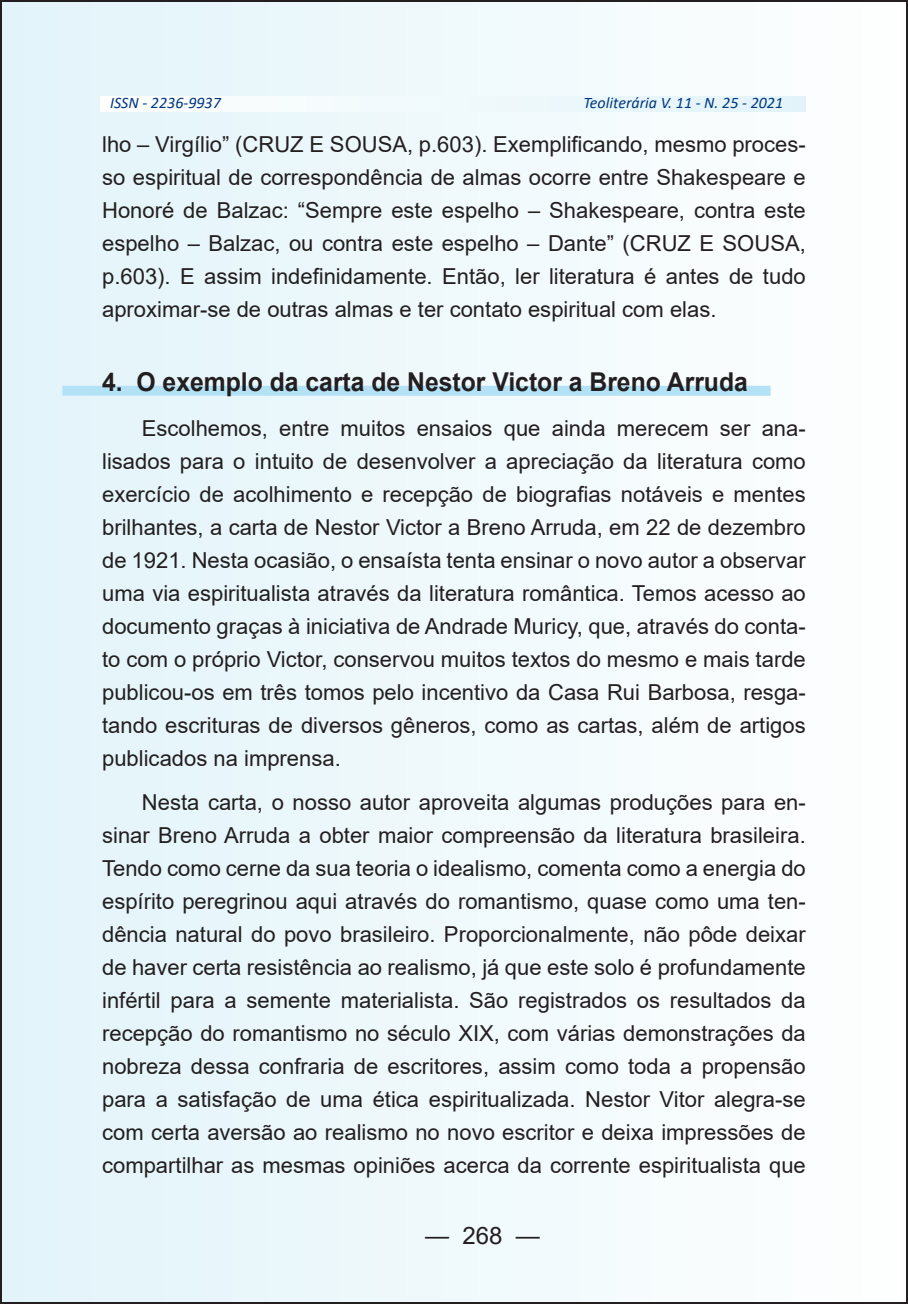
<style>
.page{position:relative;width:908px;height:1304px;background:#fff}
.page>*{position:absolute;margin:0;border:0;box-sizing:border-box;transform-origin:0 0}
.t1{font:700 26px "Arial";color:#231f20;scale:.95 1}
.t2{font:24px "Arial";color:#231f20}
.t3{font:22px/33px "Arial";color:#231f20;text-align:justify}
.t4{font:italic 16px "Calibri";color:#003882}
</style>
<div class="page">
<div style="left:1px;top:1px;width:905px;height:1302px;background:linear-gradient(to right,#e2f4fa,#fefefe)"></div>
<svg style="left:100px;top:96px;width:705px;height:15px"></svg>
<div style="left:62px;top:386px;width:708px;height:10px;background:#b3e2f6"></div>
<p class="t4" style="left:110px;top:92px;width:112px">ISSN - 2236-9937</p>
<p class="t4" style="left:583px;top:92px;width:201px">Teoliterária V. 11 - N. 25 - 2021</p>
<p class="t3" style="left:102px;top:128px;width:704px">lho – Virgílio” (CRUZ E SOUSA, p.603). Exemplificando, mesmo proces&shy;so espiritual de correspondência de almas ocorre entre Shakespeare e Honoré de Balzac: “Sempre este espelho – Shakespeare, contra este espelho – Balzac, ou contra este espelho – Dante” (CRUZ E SOUSA, p.603). E assim indefinidamente. Então, ler literatura é antes de tudo aproximar-se de outras almas e ter contato espiritual com elas.</p>
<p class="t1" style="left:102px;top:364px;width:681px">4. O exemplo da carta de Nestor Victor a Breno Arruda</p>
<p class="t3" style="left:102px;top:411px;width:705px;text-indent:40px">Escolhemos, entre muitos ensaios que ainda merecem ser ana&shy;lisados para o intuito de desenvolver a apreciação da literatura como exercício de acolhimento e recepção de biografias notáveis e mentes brilhantes, a carta de Nestor Victor a Breno Arruda, em 22 de dezembro de 1921. Nesta ocasião, o ensaísta tenta ensinar o novo autor a observar uma via espiritualista através da literatura romântica. Temos acesso ao documento graças à iniciativa de Andrade Muricy, que, através do conta&shy;to com o próprio Victor, conservou muitos textos do mesmo e mais tarde publicou-os em três tomos pelo incentivo da Casa Rui Barbosa, resga&shy;tando escrituras de diversos gêneros, como as cartas, além de artigos publicados na imprensa.</p>
<p class="t3" style="left:102px;top:786px;width:705px;text-indent:40px">Nesta carta, o nosso autor aproveita algumas produções para en&shy;sinar Breno Arruda a obter maior compreensão da literatura brasileira.<br>Tendo como cerne da sua teoria o idealismo, comenta como a energia do espírito peregrinou aqui através do romantismo, quase como uma ten&shy;dência natural do povo brasileiro. Proporcionalmente, não pôde deixar de haver certa resistência ao realismo, já que este solo é profundamente infértil para a semente materialista. São registrados os resultados da recepção do romantismo no século XIX, com várias demonstrações da nobreza dessa confraria de escritores, assim como toda a propensão para a satisfação de uma ética espiritualizada. Nestor Vitor alegra-se com certa aversão ao realismo no novo escritor e deixa impressões de compartilhar as mesmas opiniões acerca da corrente espiritualista que</p>
<p class="t2" style="left:425px;top:1218px;width:116px">— 268 —</p>
</div>
